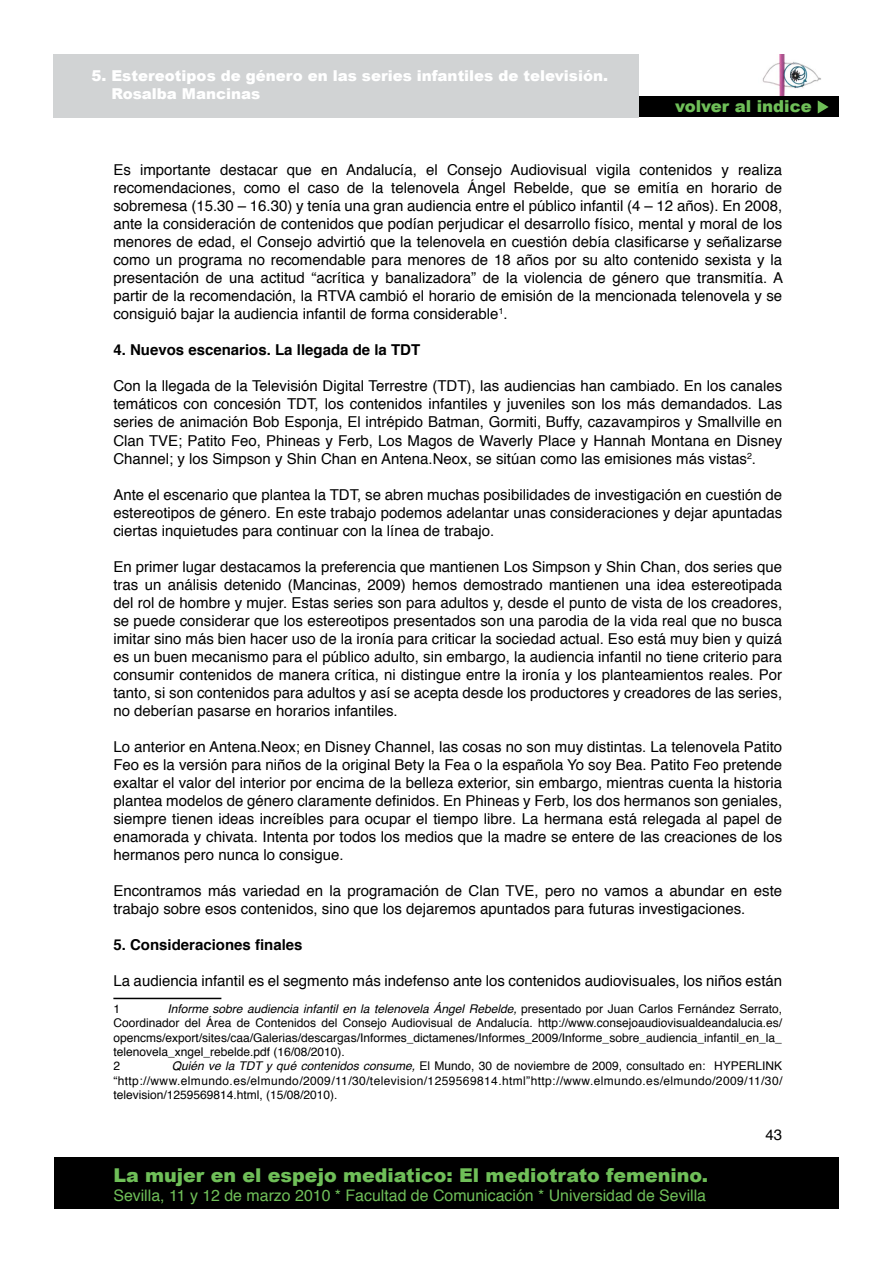
<style>
.page{position:relative;width:893px;height:1263px;background:#fff}
.page>*{position:absolute;margin:0;border:0;box-sizing:border-box;transform-origin:0 0}
.t1{font:900 19.05px "Arial";color:#6fbf58}
.t2{font:900 16.5px "Arial";color:#6fbf58}
.t3{font:15.9px "Helvetica";color:#6fbf58}
.Estilo_de_párrafo_2{font:15px/18px "Helvetica";color:#000;text-align:justify}
.t4{font:900 15px/18px "Arial";color:#fff}
.Estilo_de_párrafo_2-2{font:700 15px "Helvetica";color:#000}
.Estilo_de_párrafo_3{font:12px/14.4px "Helvetica";color:#000;text-align:justify}
.s1{font-style:italic}
</style>
<div class="page">
<img style="left:758px;top:54px;width:63px;height:43px">
<div style="left:54px;top:1158px;width:785px;height:51px;background:#000"></div>
<div style="left:54px;top:97px;width:784px;height:20px;background:#000"></div>
<svg style="left:818px;top:100px;width:11px;height:14px"></svg>
<div style="left:54px;top:54px;width:585px;height:63px;background:#d1d3d4"></div>
<hr style="left:113px;top:998px;width:108px;height:1px;background:#000">
<p class="t4" style="left:111px;top:66px;width:498px;text-indent:-20px">5. Estereotipos de género en las series infantiles de televisión.<br>Rosalba Mancinas</p>
<p class="t2" style="left:675px;top:95px;width:138px">volver al indice</p>
<p class="Estilo_de_párrafo_2" style="left:113px;top:162px;width:671px">Es importante destacar que en Andalucía, el Consejo Audiovisual vigila contenidos y realiza recomendaciones, como el caso de la telenovela Ángel Rebelde, que se emitía en horario de sobremesa (15.30 – 16.30) y tenía una gran audiencia entre el público infantil (4 – 12 años). En 2008, ante la consideración de contenidos que podían perjudicar el desarrollo físico, mental y moral de los menores de edad, el Consejo advirtió que la telenovela en cuestión debía clasificarse y señalizarse como un programa no recomendable para menores de 18 años por su alto contenido sexista y la presentación de una actitud “acrítica y banalizadora” de la violencia de género que transmitía. A partir de la recomendación, la RTVA cambió el horario de emisión de la mencionada telenovela y se consiguió bajar la audiencia infantil de forma considerable<sup>1</sup>.</p>
<p class="Estilo_de_párrafo_2-2" style="left:113px;top:338px;width:308px">4. Nuevos escenarios. La llegada de la TDT</p>
<p class="Estilo_de_párrafo_2" style="left:113px;top:378px;width:670px">Con la llegada de la Televisión Digital Terrestre (TDT), las audiencias han cambiado. En los canales temáticos con concesión TDT, los contenidos infantiles y juveniles son los más demandados. Las series de animación Bob Esponja, El intrépido Batman, Gormiti, Buffy, cazavampiros y Smallville en Clan TVE; Patito Feo, Phineas y Ferb, Los Magos de Waverly Place y Hannah Montana en Disney Channel; y los Simpson y Shin Chan en Antena.Neox, se sitúan como las emisiones más vistas<sup>2</sup>.</p>
<p class="Estilo_de_párrafo_2" style="left:113px;top:486px;width:670px">Ante el escenario que plantea la TDT, se abren muchas posibilidades de investigación en cuestión de estereotipos de género. En este trabajo podemos adelantar unas consideraciones y dejar apuntadas ciertas inquietudes para continuar con la línea de trabajo.</p>
<p class="Estilo_de_párrafo_2" style="left:113px;top:558px;width:670px">En primer lugar destacamos la preferencia que mantienen Los Simpson y Shin Chan, dos series que tras un análisis detenido (Mancinas, 2009) hemos demostrado mantienen una idea estereotipada del rol de hombre y mujer. Estas series son para adultos y, desde el punto de vista de los creadores, se puede considerar que los estereotipos presentados son una parodia de la vida real que no busca imitar sino más bien hacer uso de la ironía para criticar la sociedad actual. Eso está muy bien y quizá es un buen mecanismo para el público adulto, sin embargo, la audiencia infantil no tiene criterio para consumir contenidos de manera crítica, ni distingue entre la ironía y los planteamientos reales. Por tanto, si son contenidos para adultos y así se acepta desde los productores y creadores de las series, no deberían pasarse en horarios infantiles.</p>
<p class="Estilo_de_párrafo_2" style="left:113px;top:738px;width:670px">Lo anterior en Antena.Neox; en Disney Channel, las cosas no son muy distintas. La telenovela Patito Feo es la versión para niños de la original Bety la Fea o la española Yo soy Bea. Patito Feo pretende exaltar el valor del interior por encima de la belleza exterior, sin embargo, mientras cuenta la historia plantea modelos de género claramente definidos. En Phineas y Ferb, los dos hermanos son geniales, siempre tienen ideas increíbles para ocupar el tiempo libre. La hermana está relegada al papel de enamorada y chivata. Intenta por todos los medios que la madre se entere de las creaciones de los hermanos pero nunca lo consigue.</p>
<p class="Estilo_de_párrafo_2" style="left:113px;top:882px;width:670px">Encontramos más variedad en la programación de Clan TVE, pero no vamos a abundar en este trabajo sobre esos contenidos, sino que los dejaremos apuntados para futuras investigaciones.</p>
<p class="Estilo_de_párrafo_2-2" style="left:113px;top:932px;width:191px">5. Consideraciones finales</p>
<p class="Estilo_de_párrafo_2" style="left:113px;top:972px;width:670px">La audiencia infantil es el segmento más indefenso ante los contenidos audiovisuales, los niños están</p>
<p class="Estilo_de_párrafo_3" style="left:113px;top:1002px;width:8px">1</p>
<p class="Estilo_de_párrafo_3" style="left:113px;top:1002px;width:670px;text-indent:54px"><span class="s1">Informe sobre audiencia infantil en la telenovela Ángel Rebelde,</span> presentado por Juan Carlos Fernández Serrato, Coordinador del Área de Contenidos del Consejo Audiovisual de Andalucía. http://www.consejoaudiovisualdeandalucia.es/ opencms/export/sites/caa/Galerias/descargas/Informes_dictamenes/Informes_2009/Informe_sobre_audiencia_infantil_en_la_ telenovela_xngel_rebelde.pdf (16/08/2010).</p>
<p class="Estilo_de_párrafo_3" style="left:113px;top:1059px;width:8px">2</p>
<p class="Estilo_de_párrafo_3" style="left:113px;top:1059px;width:671px;text-indent:58px"><span class="s1">Quién ve la TDT y qué contenidos consume,</span> El Mundo, 30 de noviembre de 2009, consultado en: HYPERLINK “http://www.elmundo.es/elmundo/2009/11/30/television/1259569814.html”http://www.elmundo.es/elmundo/2009/11/30/ television/1259569814.html, (15/08/2010).</p>
<p class="t1" style="left:113px;top:1161px;width:596px">La mujer en el espejo mediatico: El mediotrato femenino.</p>
<p class="t3" style="left:113px;top:1183px;width:594px">Sevilla, 11 y 12 de marzo 2010 * Facultad de Comunicación * Universidad de Sevilla</p>
<p class="Estilo_de_párrafo_2" style="left:766px;top:1126px;width:18px">43</p>
</div>
